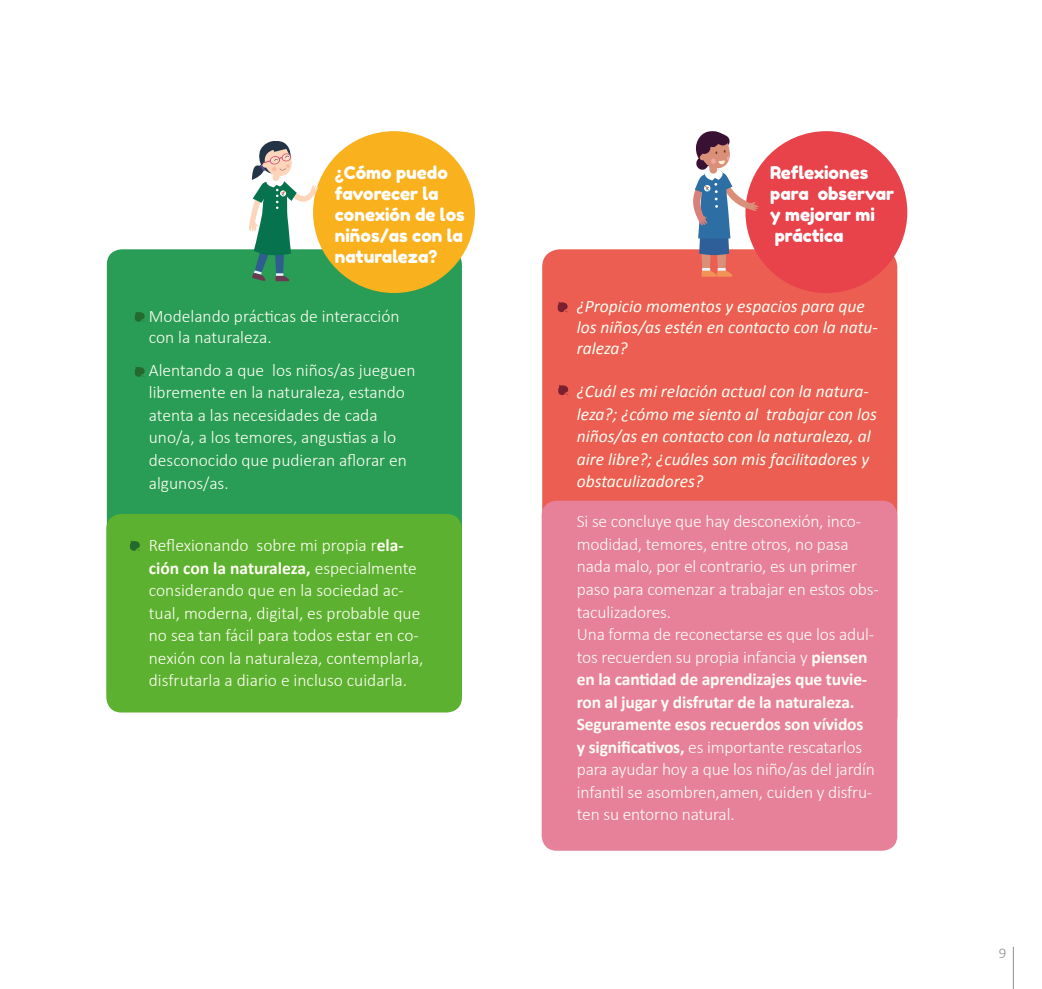
<style>
.page{position:relative;width:1042px;height:989px;background:#fff}
.page>*{position:absolute;margin:0;border:0;box-sizing:border-box;transform-origin:0 0}
.t1{font:300 17.5px/22.5px "Calibri";letter-spacing:-.01em;color:#fffef4}
.t2{font:italic 17.5px/22.5px "Calibri";color:#fffef4}
.t3{font:17.5px/21px "Fredoka One";color:#fff}
.t4{font:300 15px "Calibri";color:#8e8e8e}
.s1{font-weight:700}
</style>
<div class="page">
<hr style="left:1013px;top:947px;width:1px;height:42px;background:#8e8e8e">
<div style="left:107px;top:249px;width:355px;height:457px;background:#299d55;border-radius:15px"></div>
<div style="left:542px;top:249px;width:355px;height:484px;background:#eb5e51;border-radius:18px"></div>
<svg style="left:134px;top:311px;width:11px;height:11px"></svg>
<svg style="left:557px;top:301px;width:11px;height:12px"></svg>
<svg style="left:134px;top:366px;width:11px;height:11px"></svg>
<svg style="left:558px;top:385px;width:10px;height:10px"></svg>
<div style="left:106px;top:514px;width:356px;height:198px;background:#5cb130;border-radius:15px"></div>
<div style="left:542px;top:500px;width:355px;height:350px;background:#e7819a;border-radius:15px"></div>
<div style="left:313px;top:131px;width:162px;height:162px;background:#f9b11d;border-radius:50%"></div>
<div style="left:745px;top:131px;width:162px;height:162px;background:#e8424b;border-radius:50%"></div>
<svg style="left:130px;top:540px;width:10px;height:11px"></svg>
<svg style="left:249px;top:141px;width:70px;height:140px"></svg>
<svg style="left:691px;top:131px;width:67px;height:146px"></svg>
<p class="t3" style="left:335px;top:162px;width:131px">¿Cómo puedo favorecer la conexión de los niños/as con la naturaleza?</p>
<p class="t3" style="left:770px;top:162px;width:125px">Reflexiones para observar y mejorar mi práctica</p>
<p class="t1" style="left:149px;top:305px;width:252px;line-height:21px">Modelando prácticas de interacción con la naturaleza.</p>
<p class="t1" style="left:149px;top:358px;width:268px">Alentando a que los niños/as jueguen libremente en la naturaleza, estando atenta a las necesidades de cada uno/a, a los temores, angustias a lo desconocido que pudieran aflorar en algunos/as.</p>
<p class="t1" style="left:149px;top:533px;width:276px">Reflexionando sobre mi propia r<span class="s1">ela&shy;ción con la naturaleza,</span> especialmente considerando que en la sociedad ac&shy;tual, moderna, digital, es probable que no sea tan fácil para todos estar en co&shy;nexión con la naturaleza, contemplarla, disfrutarla a diario e incluso cuidarla.</p>
<p class="t2" style="left:577px;top:295px;width:303px;line-height:21px">¿Propicio momentos y espacios para que los niños/as estén en contacto con la natu&shy;raleza?</p>
<p class="t2" style="left:577px;top:379px;width:302px">¿Cuál es mi relación actual con la natura&shy;leza?; ¿cómo me siento al trabajar con los niños/as en contacto con la naturaleza, al aire libre?; ¿cuáles son mis facilitadores y obstaculizadores?</p>
<p class="t1" style="left:577px;top:509px;width:303px">Si se concluye que hay desconexión, inco&shy;modidad, temores, entre otros, no pasa nada malo, por el contrario, es un primer paso para comenzar a trabajar en estos obs&shy;taculizadores.<br>Una forma de reconectarse es que los adul&shy;tos recuerden su propia infancia y <span class="s1">piensen en la cantidad de aprendizajes que tuvie&shy;ron al jugar y disfrutar de la naturaleza.<br>Seguramente esos recuerdos son vívidos<br>y significativos,</span> es importante rescatarlos para ayudar hoy a que los niño/as del jardín infantil se asombren,amen, cuiden y disfru&shy;ten su entorno natural.</p>
<p class="t4" style="left:999px;top:943px;width:9px">9</p>
</div>
